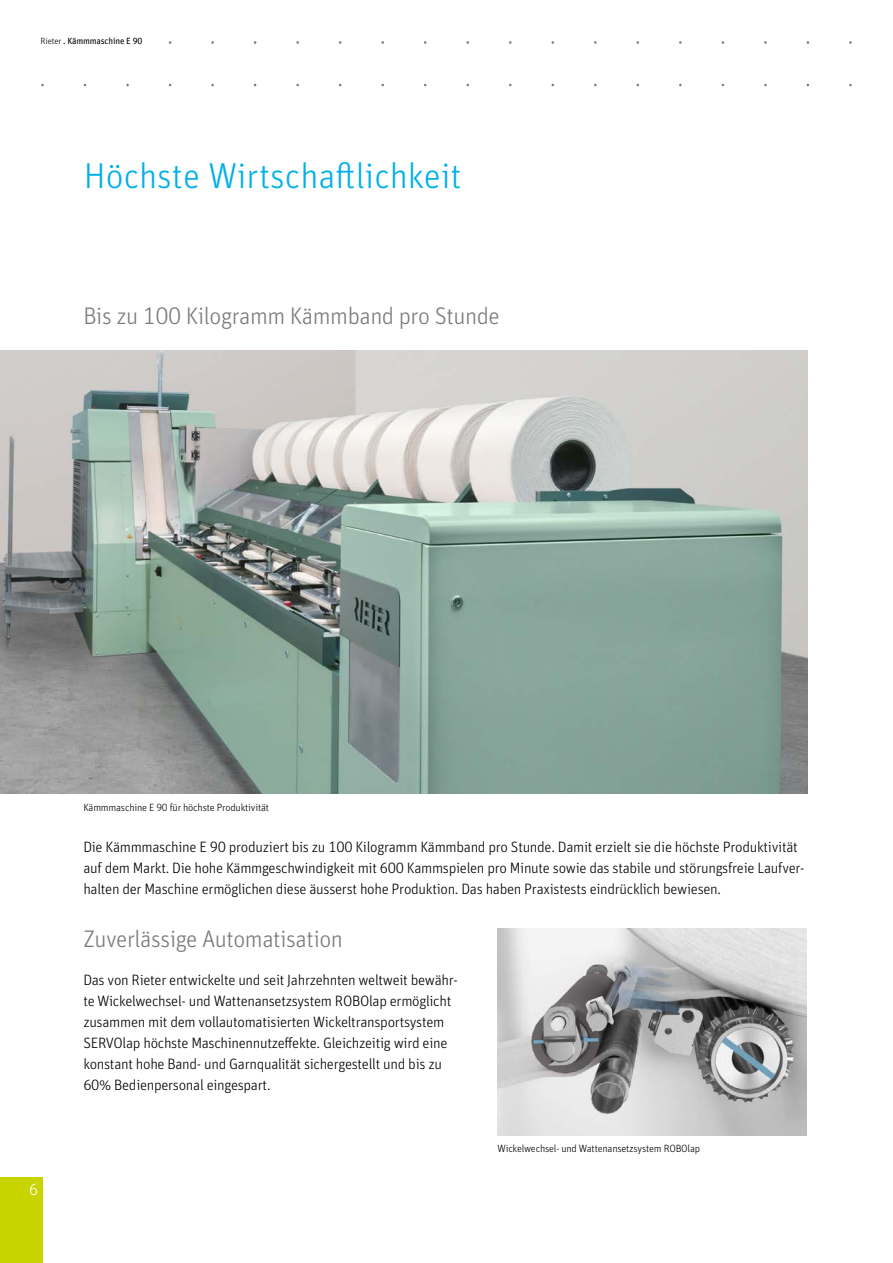
<style>
.page{position:relative;width:893px;height:1263px;background:#fff}
.page>*{position:absolute;margin:0;border:0;box-sizing:border-box;transform-origin:0 0}
.t1{font:300 36px "Unit Pro";color:#00b0e9}
.t2{font:300 24px "Unit Pro";letter-spacing:-.02em;color:#7c7b7b}
.t3{font:300 16.5px "Unit Pro";color:#fff}
.t4{font:300 15px/21px "Unit Pro";letter-spacing:-.02em;color:#000}
.t5{font:300 10.5px "Unit Pro";letter-spacing:-.02em;color:#000}
.t6{font:9px "Unit Pro";letter-spacing:-.02em;color:#000}
.s1{font-weight:300}
</style>
<div class="page">
<img style="left:0;top:350px;width:808px;height:443px">
<img style="left:498px;top:928px;width:308px;height:207px">
<div style="left:0;top:1178px;width:43px;height:85px;background:#c8d300"></div>
<p class="t6" style="left:41px;top:34px;width:103px"><span class="s1">Rieter</span> . Kämmmaschine E 90</p>
<h1 class="t1" style="left:84px;top:151px;width:379px">Höchste Wirtschaftlichkeit</h1>
<h2 class="t2" style="left:83px;top:299px;width:418px">Bis zu 100 Kilogramm Kämmband pro Stunde</h2>
<p class="t5" style="left:83px;top:800px;width:187px">Kämmmaschine E 90 für höchste Produktivität</p>
<p class="t4" style="left:83px;top:836px;width:723px">Die Kämmmaschine E 90 produziert bis zu 100 Kilogramm Kämmband pro Stunde. Damit erzielt sie die höchste Produktivität auf dem Markt. Die hohe Kämmgeschwindigkeit mit 600 Kammspielen pro Minute sowie das stabile und störungsfreie Laufver&shy;halten der Maschine ermöglichen diese äusserst hohe Produktion. Das haben Praxistests eindrücklich bewiesen.</p>
<h2 class="t2" style="left:83px;top:922px;width:261px">Zuverlässige Automatisation</h2>
<p class="t3" style="left:29px;top:1178px;width:11px">6</p>
<p class="t4" style="left:83px;top:968px;width:376px">Das von Rieter entwickelte und seit Jahrzehnten weltweit bewähr&shy;te Wickelwechsel- und Wattenansetzsystem ROBOlap ermöglicht zusammen mit dem vollautomatisierten Wickeltransportsystem SERVOlap höchste Maschinennutzeffekte. Gleichzeitig wird eine konstant hohe Band- und Garnqualität sichergestellt und bis zu 60% Bedienpersonal eingespart.</p>
<p class="t5" style="left:498px;top:1141px;width:204px">Wickelwechsel- und Wattenansetzsystem ROBOlap</p>
</div>
